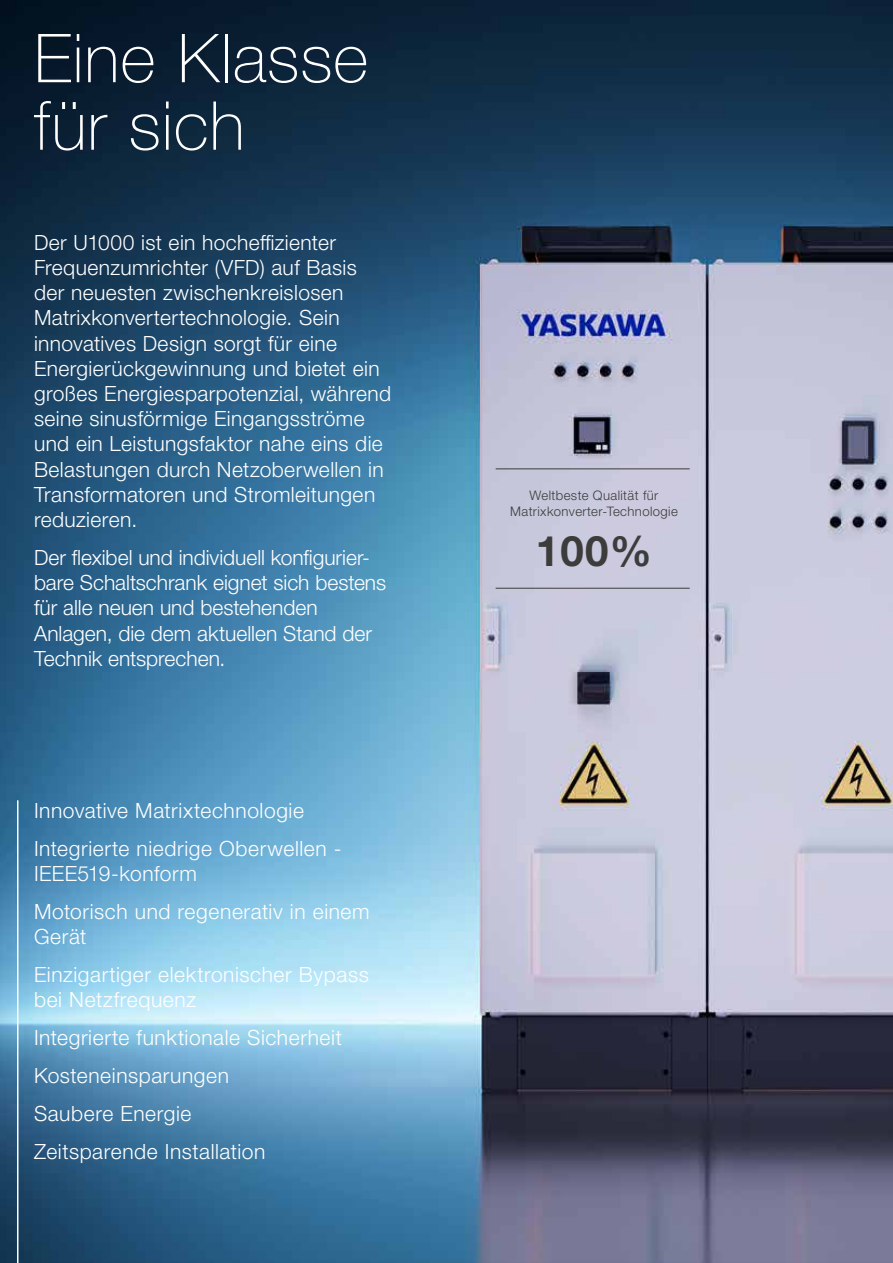
<style>
.page{position:relative;width:893px;height:1263px;background:#fff}
.page>*{position:absolute;margin:0;border:0;box-sizing:border-box;transform-origin:0 0}
.t1{font:100 67.5px/67.5px "Helvetica Neue LTW1 G";letter-spacing:.01em;color:#fff}
.t2{font:700 42.15px "Helvetica Neue LTW1 G";color:#3c3c3b}
.t3{font:300 21px/25.2px "Helvetica Neue LTW1 G";letter-spacing:.02em;color:#fff}
.t4{font:300 21px/25.2px "Helvetica Neue LTW1 G";color:#fff}
.t5{font:300 13.05px/15.8px "Helvetica Neue LTW1 G";letter-spacing:.03em;color:#3c3c3b;text-align:center}
</style>
<div class="page">
<img style="left:0;top:0;width:893px;height:1263px">
<hr style="left:496px;top:468px;width:194px;height:1px;background:#3c3c3b">
<hr style="left:496px;top:588px;width:194px;height:1px;background:#3c3c3b">
<hr style="left:17px;top:800px;width:2px;height:463px;background:#fff">
<h1 class="t1" style="left:34px;top:25px;width:336px">Eine Klasse für sich</h1>
<p class="t3" style="left:34px;top:230px;width:359px">Der U1000 ist ein hocheffizienter Frequenzumrichter (VFD) auf Basis der neuesten zwischenkreislosen Matrixkonvertertechnologie. Sein innovatives Design sorgt für eine Energierückgewinnung und bietet ein großes Energiesparpotenzial, während seine sinusförmige Eingangsströme und ein Leistungsfaktor nahe eins die Belastungen durch Netzoberwellen in Transformatoren und Stromleitungen reduzieren.</p>
<p class="t4" style="left:34px;top:545px;width:354px">Der flexibel und individuell konfigurier&shy;bare Schaltschrank eignet sich bestens für alle neuen und bestehenden Anlagen, die dem aktuellen Stand der Technik entsprechen.</p>
<p class="t3" style="left:34px;top:791px;width:307px;line-height:38px">Innovative Matrixtechnologie<br>Integrierte niedrige Oberwellen -</p>
<p class="t3" style="left:34px;top:854px;width:337px;line-height:38px">IEEE519-konform<br>Motorisch und regenerativ in einem</p>
<p class="t3" style="left:34px;top:917px;width:336px;line-height:38px">Gerät<br>Einzigartiger elektronischer Bypass</p>
<p class="t3" style="left:34px;top:981px;width:309px;line-height:38px">bei Netzfrequenz<br>Integrierte funktionale Sicherheit<br>Kosteneinsparungen<br>Saubere Energie<br>Zeitsparende Installation</p>
<p class="t5" style="left:510px;top:487px;width:169px">Weltbeste Qualität für<br>Matrixkonverter-Technologie</p>
<h2 class="t2" style="left:536px;top:525px;width:118px">100%</h2>
</div>
